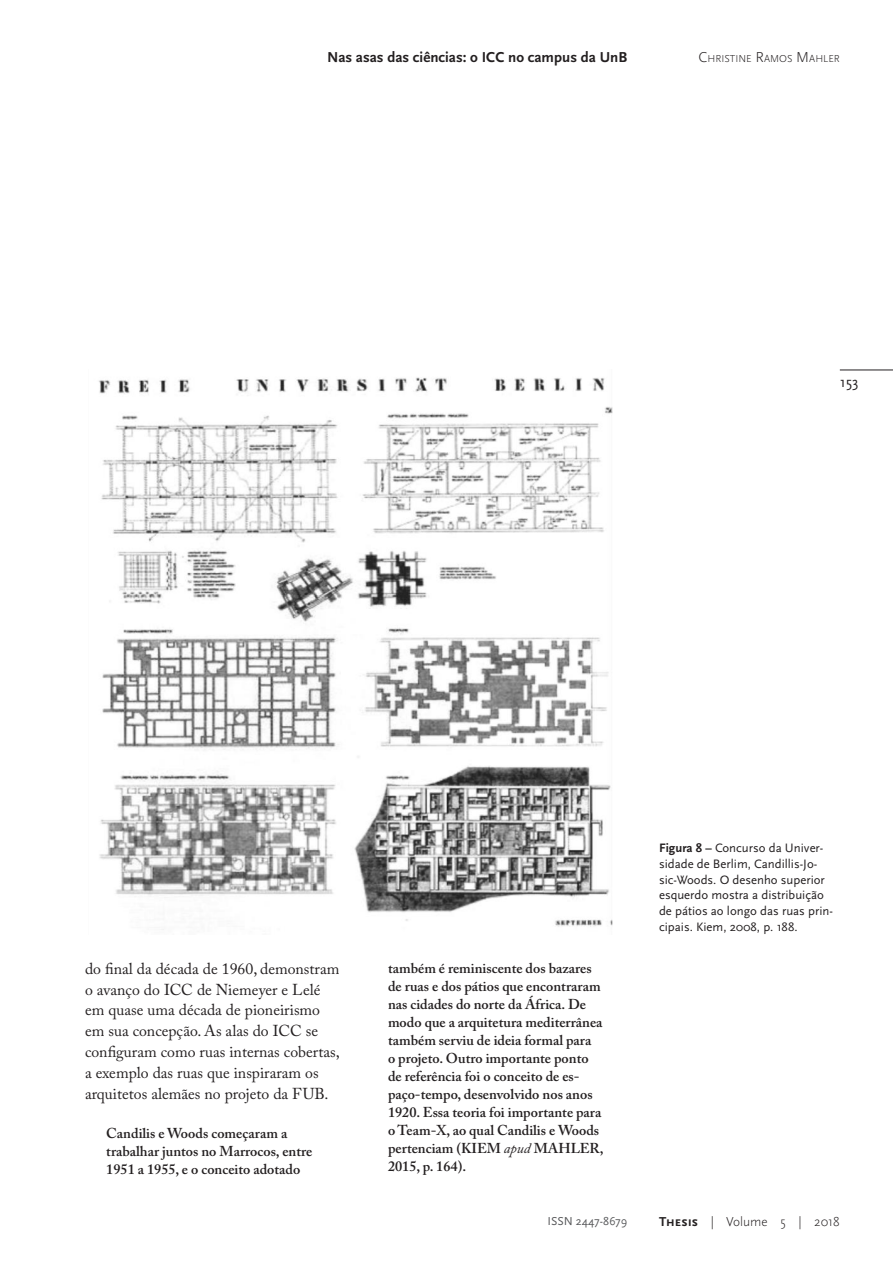
<style>
.page{position:relative;width:893px;height:1263px;background:#fff}
.page>*{position:absolute;margin:0;border:0;box-sizing:border-box;transform-origin:0 0}
.Corpo_do_Texto{font:15.75px/20.9px "Adobe Caslon Pro";color:#231f20}
.t1{font:700 15px "Scala Sans Pro";color:#231f20}
.t2{font:15px "Scala Sans Pro";color:#231f20}
.Citação{font:600 14.25px/18px "Adobe Caslon Pro";color:#231f20}
.t3{font:300 13.5px "Scala Sans Pro";color:#231f20}
.Legenda{font:12.75px/15.8px "Scala Sans Pro";color:#231f20}
.t4{font:12px "Scala Sans Pro";color:#57585a}
.t5{font:300 10.5px "Scala Sans Pro";color:#231f20}
.s1{font-size:15px}
.s2{font-weight:400;font-style:italic}
.s3{font-weight:700}
</style>
<div class="page">
<hr style="left:840px;top:370px;width:53px;height:1px;background:#231f20">
<img style="left:99px;top:377px;width:514px;height:553px">
<p class="t1" style="left:327px;top:49px;width:302px">Nas asas das ciências: o ICC no campus da UnB</p>
<p class="t5" style="left:699px;top:53px;width:143px"><span class="s1">C</span>HRISTINE <span class="s1">R</span>AMOS <span class="s1">M</span>AHLER</p>
<p class="t2" style="left:840px;top:374px;width:20px">153</p>
<p class="Corpo_do_Texto" style="left:85px;top:958px;width:256px">do final da década de 1960, demonstram o avanço do ICC de Niemeyer e Lelé em quase uma década de pioneirismo em sua concepção. As alas do ICC se configuram como ruas internas cobertas, a exemplo das ruas que inspiraram os arquitetos alemães no projeto da FUB.</p>
<p class="Citação" style="left:106px;top:1124px;width:207px">Candilis e Woods começaram a trabalhar juntos no Marrocos, entre<br>1951 a 1955, e o conceito adotado</p>
<p class="Citação" style="left:388px;top:959px;width:217px">também é reminiscente dos bazares de ruas e dos pátios que encontraram nas cidades do norte da África. De modo que a arquitetura mediterrânea também serviu de ideia formal para<br>o projeto. Outro importante ponto de referência foi o conceito de es&shy;paço-tempo, desenvolvido nos anos<br>1920. Essa teoria foi importante para o Team-X, ao qual Candilis e Woods pertenciam (KIEM <span class="s2">apud</span> MAHLER,<br>2015, p. 164).</p>
<p class="Legenda" style="left:659px;top:840px;width:175px"><span class="s3">Figura 8 –</span> Concurso da Univer&shy;sidade de Berlim, Candillis-Jo&shy;sic-Woods. O desenho superior esquerdo mostra a distribuição de pátios ao longo das ruas prin&shy;cipais. Kiem, 2008, p. 188.</p>
<p class="t4" style="left:547px;top:1214px;width:81px">ISSN 2447-8679</p>
<p class="t3" style="left:659px;top:1214px;width:182px"><span class="s3">Thesis</span> | Volume 5 | 2018</p>
</div>
